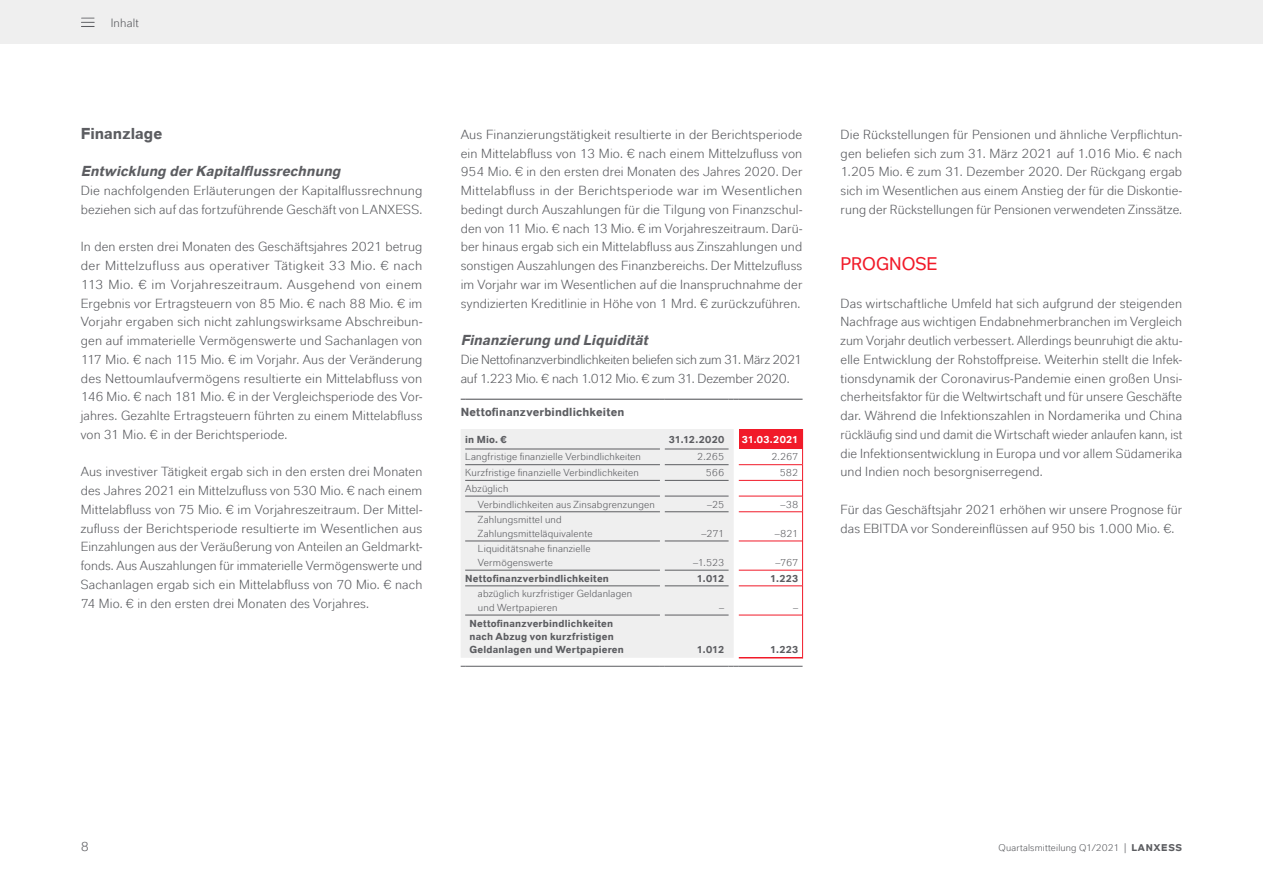
<style>
.page{position:relative;width:1263px;height:893px;background:#fff}
.page>*{position:absolute;margin:0;border:0;box-sizing:border-box;transform-origin:0 0}
.t1{font:18px "Lanxess Inverse";color:#f11a29}
.t2{font:700 15.75px "Lanxess";letter-spacing:.005em;color:#5c5d61}
.t3{font:italic 700 14.25px "Lanxess";letter-spacing:.005em;color:#5c5d61}
.t4{font:13.2px/18.8px "Lanxess";letter-spacing:.01em;color:#5c5d61;text-align:justify}
.t5{font:13.2px/18.8px "Lanxess";letter-spacing:-.015em;color:#5c5d61}
.t6{font:12px "Lanxess";letter-spacing:.01em;color:#5c5d61}
.t7{font:700 11.7px "Lanxess";letter-spacing:.015em;color:#5c5d61}
.t8{font:10.2px/13.5px "Lanxess";letter-spacing:.02em;color:#5c5d61}
.t9{font:700 10.2px/13.5px "Lanxess";letter-spacing:.02em;color:#5c5d61}
.t10{font:700 10.2px "Lanxess";letter-spacing:.015em;color:#fff}
.t11{font:9.75px "Lanxess";letter-spacing:.015em;color:#5c5d61}
.s1{font-weight:700}
</style>
<div class="page">
<div style="left:461px;top:429px;width:273px;height:229px;background:#efefef"></div>
<div style="left:739px;top:429px;width:63px;height:20px;background:#f11a29"></div>
<hr style="left:465px;top:480px;width:195px;height:1px;background:#5c5d61">
<hr style="left:465px;top:586px;width:195px;height:1px;background:#5c5d61">
<hr style="left:465px;top:666px;width:195px;height:1px;background:#5c5d61">
<hr style="left:665px;top:666px;width:64px;height:1px;background:#5c5d61">
<hr style="left:739px;top:666px;width:63px;height:1px;background:#5c5d61">
<hr style="left:739px;top:615px;width:63px;height:1px;background:#f11a29">
<hr style="left:802px;top:615px;width:1px;height:43px;background:#f11a29">
<hr style="left:739px;top:657px;width:63px;height:1px;background:#f11a29">
<hr style="left:665px;top:449px;width:64px;height:1px;background:#5c5d61">
<hr style="left:465px;top:464px;width:195px;height:1px;background:#5c5d61">
<hr style="left:465px;top:496px;width:195px;height:1px;background:#5c5d61">
<hr style="left:465px;top:511px;width:195px;height:1px;background:#5c5d61">
<hr style="left:465px;top:541px;width:195px;height:1px;background:#5c5d61">
<hr style="left:739px;top:464px;width:63px;height:1px;background:#f11a29">
<hr style="left:739px;top:480px;width:63px;height:1px;background:#f11a29">
<hr style="left:739px;top:496px;width:63px;height:1px;background:#f11a29">
<hr style="left:739px;top:511px;width:63px;height:1px;background:#f11a29">
<hr style="left:739px;top:541px;width:63px;height:1px;background:#f11a29">
<hr style="left:739px;top:570px;width:63px;height:1px;background:#f11a29">
<hr style="left:739px;top:586px;width:63px;height:1px;background:#f11a29">
<svg style="left:802px;top:429px;width:1px;height:186px"></svg>
<hr style="left:665px;top:464px;width:64px;height:1px;background:#5c5d61">
<hr style="left:665px;top:480px;width:64px;height:1px;background:#5c5d61">
<hr style="left:665px;top:496px;width:64px;height:1px;background:#5c5d61">
<hr style="left:665px;top:511px;width:64px;height:1px;background:#5c5d61">
<hr style="left:665px;top:541px;width:64px;height:1px;background:#5c5d61">
<hr style="left:665px;top:570px;width:64px;height:1px;background:#5c5d61">
<hr style="left:665px;top:586px;width:64px;height:1px;background:#5c5d61">
<hr style="left:665px;top:615px;width:64px;height:1px;background:#5c5d61">
<hr style="left:465px;top:399px;width:195px;height:1px;background:#5c5d61">
<hr style="left:665px;top:399px;width:64px;height:1px;background:#5c5d61">
<hr style="left:739px;top:399px;width:63px;height:1px;background:#5c5d61">
<hr style="left:465px;top:449px;width:195px;height:1px;background:#5c5d61">
<hr style="left:465px;top:615px;width:195px;height:1px;background:#5c5d61">
<hr style="left:465px;top:570px;width:195px;height:1px;background:#5c5d61">
<div style="left:0;top:0;width:1263px;height:43px;background:#efefef"></div>
<hr style="left:83px;top:17px;width:14px;height:4px;background:#000;opacity:.75">
<hr style="left:83px;top:26px;width:14px;height:3px;background:#000;opacity:.75">
<svg style="left:81px;top:17px;width:13px;height:12px"></svg>
<hr style="left:83px;top:22px;width:14px;height:3px;background:#000;opacity:.75">
<p class="t6" style="left:111px;top:15px;width:29px">Inhalt</p>
<p class="t2" style="left:81px;top:122px;width:83px">Finanzlage</p>
<p class="t3" style="left:81px;top:161px;width:261px">Entwicklung der Kapitalflussrechnung</p>
<p class="t4" style="left:81px;top:181px;width:343px">Die nachfolgenden Erläuterungen der Kapitalflussrechnung beziehen sich auf das fortzuführende Geschäft von LANXESS.</p>
<p class="t4" style="left:81px;top:237px;width:343px">In den ersten drei Monaten des Geschäftsjahres 2021 betrug der Mittelzufluss aus operativer Tätigkeit 33 Mio. € nach 113 Mio. € im Vorjahreszeitraum. Ausgehend von einem Ergebnis vor Ertragsteuern von 85 Mio. € nach 88 Mio. € im Vorjahr ergaben sich nicht zahlungswirksame Abschreibun&shy;gen auf immaterielle Vermögenswerte und Sachanlagen von 117 Mio. € nach 115 Mio. € im Vorjahr. Aus der Veränderung des Nettoumlaufvermögens resultierte ein Mittelabfluss von 146 Mio. € nach 181 Mio. € in der Vergleichsperiode des Vor&shy;jahres. Gezahlte Ertragsteuern führten zu einem Mittelabfluss von 31 Mio. € in der Berichtsperiode.</p>
<p class="t4" style="left:81px;top:462px;width:343px">Aus investiver Tätigkeit ergab sich in den ersten drei Monaten des Jahres 2021 ein Mittelzufluss von 530 Mio. € nach einem Mittelabfluss von 75 Mio. € im Vorjahreszeitraum. Der Mittel&shy;zufluss der Berichtsperiode resultierte im Wesentlichen aus Einzahlungen aus der Veräußerung von Anteilen an Geldmarkt&shy;fonds. Aus Auszahlungen für immaterielle Vermögenswerte und Sachanlagen ergab sich ein Mittelabfluss von 70 Mio. € nach 74 Mio. € in den ersten drei Monaten des Vorjahres.</p>
<p class="t4" style="left:461px;top:124px;width:343px">Aus Finanzierungstätigkeit resultierte in der Berichtsperiode ein Mittelabfluss von 13 Mio. € nach einem Mittelzufluss von 954 Mio. € in den ersten drei Monaten des Jahres 2020. Der Mittelabfluss in der Berichtsperiode war im Wesentlichen bedingt durch Auszahlungen für die Tilgung von Finanzschul&shy;den von 11 Mio. € nach 13 Mio. € im Vorjahreszeitraum. Darü&shy;ber hinaus ergab sich ein Mittelabfluss aus Zinszahlungen und sonstigen Auszahlungen des Finanzbereichs. Der Mittelzufluss im Vorjahr war im Wesentlichen auf die Inanspruchnahme der syndizierten Kreditlinie in Höhe von 1 Mrd. € zurückzuführen.</p>
<p class="t3" style="left:461px;top:330px;width:189px">Finanzierung und Liquidität</p>
<p class="t5" style="left:461px;top:349px;width:343px">Die Nettofinanzverbindlichkeiten beliefen sich zum 31. März 2021 auf 1.223 Mio. € nach 1.012 Mio. € zum 31. Dezember 2020.</p>
<p class="t7" style="left:461px;top:404px;width:165px">Nettofinanzverbindlichkeiten</p>
<p class="t9" style="left:465px;top:432px;width:43px">in Mio. €</p>
<p class="t9" style="left:669px;top:432px;width:57px">31.12.2020</p>
<p class="t10" style="left:742px;top:432px;width:58px">31.03.2021</p>
<p class="t8" style="left:465px;top:450px;width:177px">Langfristige finanzielle Verbindlichkeiten</p>
<p class="t8" style="left:697px;top:450px;width:29px">2.265</p>
<p class="t8" style="left:771px;top:450px;width:28px">2.267</p>
<p class="t8" style="left:465px;top:466px;width:175px">Kurzfristige finanzielle Verbindlichkeiten</p>
<p class="t8" style="left:706px;top:466px;width:20px">566</p>
<p class="t8" style="left:780px;top:466px;width:20px">582</p>
<p class="t8" style="left:478px;top:480px;width:179px;line-height:15.8px;text-indent:-13px">Abzüglich<br>Verbindlichkeiten aus Zinsabgrenzungen</p>
<p class="t8" style="left:707px;top:497px;width:19px">–25</p>
<p class="t8" style="left:780px;top:497px;width:19px">–38</p>
<p class="t8" style="left:478px;top:513px;width:116px">Zahlungsmittel und<br>Zahlungsmitteläquivalente</p>
<p class="t8" style="left:478px;top:542px;width:114px">Liquiditätsnahe finanzielle<br>Vermögenswerte</p>
<p class="t8" style="left:701px;top:526px;width:24px">–271</p>
<p class="t8" style="left:775px;top:526px;width:25px">–821</p>
<p class="t8" style="left:693px;top:555px;width:33px">–1.523</p>
<p class="t8" style="left:775px;top:555px;width:24px">–767</p>
<p class="t9" style="left:465px;top:571px;width:145px">Nettofinanzverbindlichkeiten</p>
<p class="t9" style="left:697px;top:571px;width:29px">1.012</p>
<p class="t9" style="left:770px;top:571px;width:30px">1.223</p>
<p class="t8" style="left:478px;top:587px;width:156px">abzüglich kurzfristiger Geldanlagen und Wertpapieren</p>
<p class="t8" style="left:719px;top:600px;width:7px">–</p>
<p class="t8" style="left:793px;top:600px;width:7px">–</p>
<p class="t9" style="left:469px;top:615px;width:156px">Nettofinanzverbindlichkeiten nach Abzug von kurzfristigen<br>Geldanlagen und Wertpapieren</p>
<p class="t9" style="left:697px;top:642px;width:29px">1.012</p>
<p class="t9" style="left:770px;top:642px;width:30px">1.223</p>
<p class="t4" style="left:840px;top:124px;width:343px">Die Rückstellungen für Pensionen und ähnliche Verpflichtun&shy;gen beliefen sich zum 31. März 2021 auf 1.016 Mio. € nach 1.205 Mio. € zum 31. Dezember 2020. Der Rückgang ergab sich im Wesentlichen aus einem Anstieg der für die Diskontie&shy;rung der Rückstellungen für Pensionen verwendeten Zinssätze.</p>
<h1 class="t1" style="left:840px;top:252px;width:99px">PROGNOSE</h1>
<p class="t4" style="left:840px;top:293px;width:343px">Das wirtschaftliche Umfeld hat sich aufgrund der steigenden Nachfrage aus wichtigen Endabnehmerbranchen im Vergleich zum Vorjahr deutlich verbessert. Allerdings beunruhigt die aktu&shy;elle Entwicklung der Rohstoffpreise. Weiterhin stellt die Infek&shy;tionsdynamik der Coronavirus-Pandemie einen großen Unsi&shy;cherheitsfaktor für die Weltwirtschaft und für unsere Geschäfte dar. Während die Infektionszahlen in Nordamerika und China rückläufig sind und damit die Wirtschaft wieder anlaufen kann, ist die Infektionsentwicklung in Europa und vor allem Südamerika und Indien noch besorgniserregend.</p>
<p class="t4" style="left:840px;top:499px;width:343px">Für das Geschäftsjahr 2021 erhöhen wir unsere Prognose für das EBITDA vor Sondereinflüssen auf 950 bis 1.000 Mio. €.</p>
<p class="t4" style="left:81px;top:837px;width:10px">8</p>
<p class="t11" style="left:998px;top:842px;width:185px">Quartalsmitteilung Q1/2021 | <span class="s1">LANXESS</span></p>
</div>
